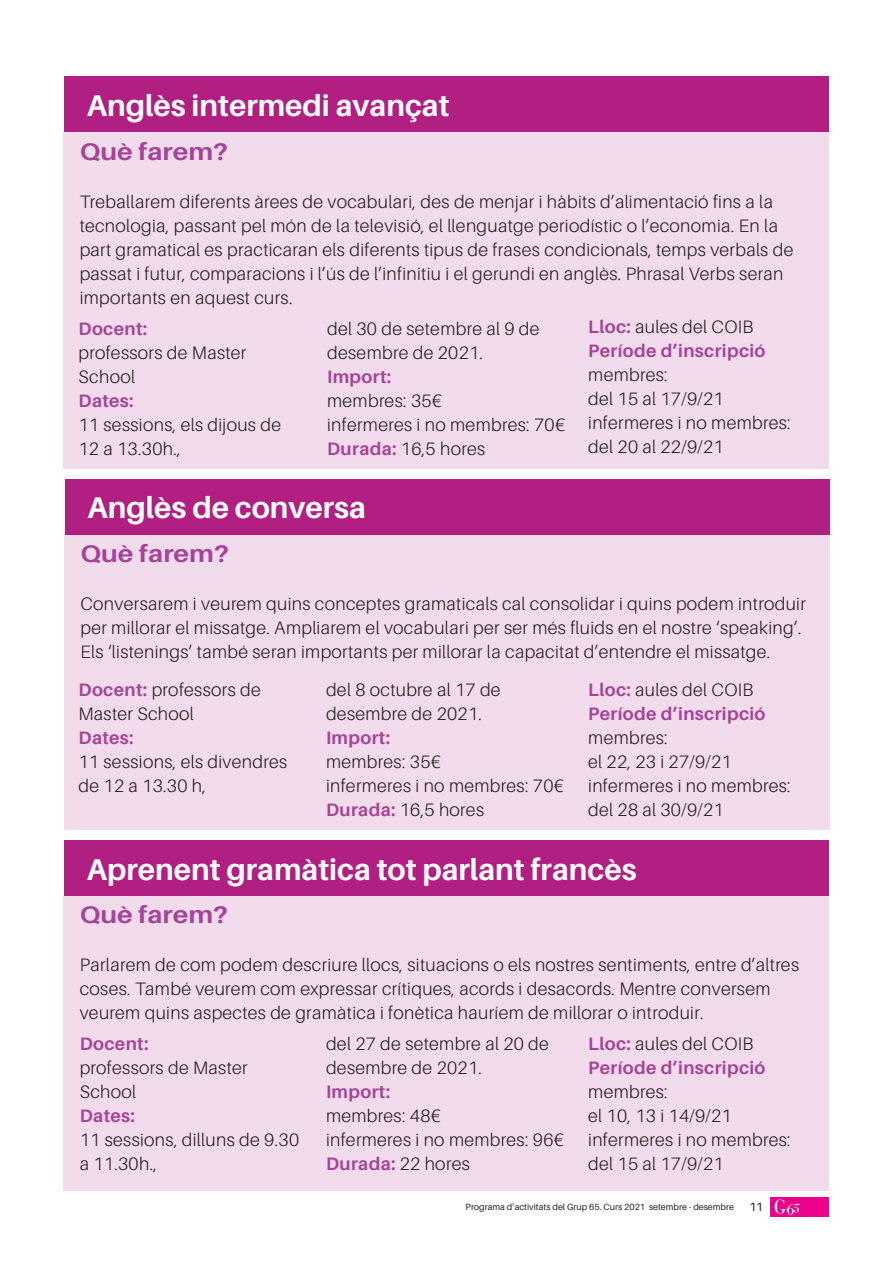
<style>
.page{position:relative;width:893px;height:1263px;background:#fff}
.page>*{position:absolute;margin:0;border:0;box-sizing:border-box;transform-origin:0 0}
.t1{font:700 30px "Aileron";color:#fff}
.t2{font:700 24px "Aileron";color:#a54499;scale:1.13 1}
.t3{font:300 18px/24px "Aileron";letter-spacing:.02em;color:#231f20}
.t4{font:700 18px/24px "Aileron";letter-spacing:.02em;color:#a54499}
.t5{font:12px "Aileron";color:#231f20}
.t6{font:9px "Aileron";color:#231f20}
.s1{font-weight:300;color:#231f20}
.s2{font-weight:700;color:#a54499}
</style>
<div class="page">
<div style="left:770px;top:1197px;width:59px;height:19px;background:#ed028c"></div>
<svg style="left:775px;top:1199px;width:24px;height:16px"></svg>
<div style="left:64px;top:132px;width:765px;height:337px;background:#f2dbeb"></div>
<div style="left:65px;top:77px;width:764px;height:55px;background:#b21f83"></div>
<div style="left:65px;top:534px;width:765px;height:296px;background:#f2dbeb"></div>
<div style="left:65px;top:479px;width:765px;height:55px;background:#b21f83"></div>
<div style="left:64px;top:895px;width:765px;height:296px;background:#f2dbeb"></div>
<div style="left:65px;top:840px;width:764px;height:55px;background:#b21f83"></div>
<p class="t1" style="left:87px;top:89px;width:364px">Anglès intermedi avançat</p>
<p class="t2" style="left:80px;top:138px;width:133px">Què farem?</p>
<p class="t3" style="left:80px;top:190px;width:715px">Treballarem diferents àrees de vocabulari, des de menjar i hàbits d’alimentació fins a la tecnologia, passant pel món de la televisió, el llenguatge periodístic o l’economia. En la part gramatical es practicaran els diferents tipus de frases condicionals, temps verbals de passat i futur, comparacions i l’ús de l’infinitiu i el gerundi en anglès. Phrasal Verbs seran importants en aquest curs.</p>
<p class="t4" style="left:79px;top:317px;width:70px">Docent:</p>
<p class="t3" style="left:79px;top:341px;width:169px">professors de Master<br>School</p>
<p class="t4" style="left:79px;top:389px;width:57px">Dates:</p>
<p class="t3" style="left:79px;top:413px;width:204px">11 sessions, els dijous de<br>12 a 13.30h.,</p>
<p class="t4" style="left:588px;top:315px;width:179px">Lloc: <span class="s1">aules del COIB<br></span>Període d’inscripció</p>
<p class="t3" style="left:588px;top:363px;width:204px">membres:<br>del 15 al 17/9/21 infermeres i no membres: del 20 al 22/9/21</p>
<p class="t3" style="left:327px;top:317px;width:214px">del 30 de setembre al 9 de desembre de 2021.</p>
<p class="t4" style="left:327px;top:365px;width:66px">Import:</p>
<p class="t3" style="left:327px;top:389px;width:116px">membres: 35€</p>
<p class="t3" style="left:327px;top:413px;width:239px">infermeres i no membres: 70€</p>
<p class="t3" style="left:327px;top:437px;width:160px"><span class="s2">Durada:</span> 16,5 hores</p>
<p class="t1" style="left:88px;top:491px;width:280px">Anglès de conversa</p>
<p class="t2" style="left:80px;top:541px;width:133px">Què farem?</p>
<p class="t3" style="left:80px;top:592px;width:727px">Conversarem i veurem quins conceptes gramaticals cal consolidar i quins podem introduir per millorar el missatge. Ampliarem el vocabulari per ser més fluids en el nostre ‘speaking’.<br>Els ‘listenings’ també seran importants per millorar la capacitat d’entendre el missatge.</p>
<p class="t3" style="left:79px;top:678px;width:184px"><span class="s2">Docent:</span> professors de<br>Master School</p>
<p class="t4" style="left:79px;top:726px;width:57px">Dates:</p>
<p class="t3" style="left:79px;top:750px;width:210px">11 sessions, els divendres de 12 a 13.30 h,</p>
<p class="t3" style="left:326px;top:678px;width:176px">del 8 octubre al 17 de desembre de 2021.</p>
<p class="t4" style="left:326px;top:726px;width:66px">Import:</p>
<p class="t3" style="left:326px;top:750px;width:116px">membres: 35€</p>
<p class="t3" style="left:326px;top:774px;width:239px">infermeres i no membres: 70€</p>
<p class="t3" style="left:326px;top:798px;width:160px"><span class="s2">Durada:</span> 16,5 hores</p>
<p class="t4" style="left:588px;top:678px;width:179px">Lloc: <span class="s1">aules del COIB<br></span>Període d’inscripció</p>
<p class="t3" style="left:588px;top:726px;width:204px">membres:<br>el 22, 23 i 27/9/21 infermeres i no membres: del 28 al 30/9/21</p>
<p class="t1" style="left:87px;top:852px;width:551px">Aprenent gramàtica tot parlant francès</p>
<p class="t2" style="left:80px;top:902px;width:133px">Què farem?</p>
<p class="t3" style="left:80px;top:953px;width:721px">Parlarem de com podem descriure llocs, situacions o els nostres sentiments, entre d’altres coses. També veurem com expressar crítiques, acords i desacords. Mentre conversem veurem quins aspectes de gramàtica i fonètica hauríem de millorar o introduir.</p>
<p class="t4" style="left:80px;top:1032px;width:70px">Docent:</p>
<p class="t3" style="left:80px;top:1056px;width:169px">professors de Master<br>School</p>
<p class="t4" style="left:80px;top:1104px;width:57px">Dates:</p>
<p class="t3" style="left:80px;top:1128px;width:221px">11 sessions, dilluns de 9.30 a 11.30h.,</p>
<p class="t3" style="left:326px;top:1032px;width:224px">del 27 de setembre al 20 de desembre de 2021.</p>
<p class="t4" style="left:326px;top:1080px;width:66px">Import:</p>
<p class="t3" style="left:326px;top:1104px;width:116px">membres: 48€</p>
<p class="t3" style="left:326px;top:1128px;width:239px">infermeres i no membres: 96€</p>
<p class="t4" style="left:326px;top:1152px;width:145px">Durada: <span class="s1">22 hores</span></p>
<p class="t4" style="left:588px;top:1032px;width:179px">Lloc: <span class="s1">aules del COIB<br></span>Període d’inscripció</p>
<p class="t3" style="left:588px;top:1080px;width:204px">membres:<br>el 10, 13 i 14/9/21 infermeres i no membres: del 15 al 17/9/21</p>
<p class="t6" style="left:466px;top:1201px;width:270px">Programa d’activitats del Grup 65. Curs 2021 setembre - desembre</p>
<p class="t5" style="left:749px;top:1200px;width:15px">11</p>
</div>
